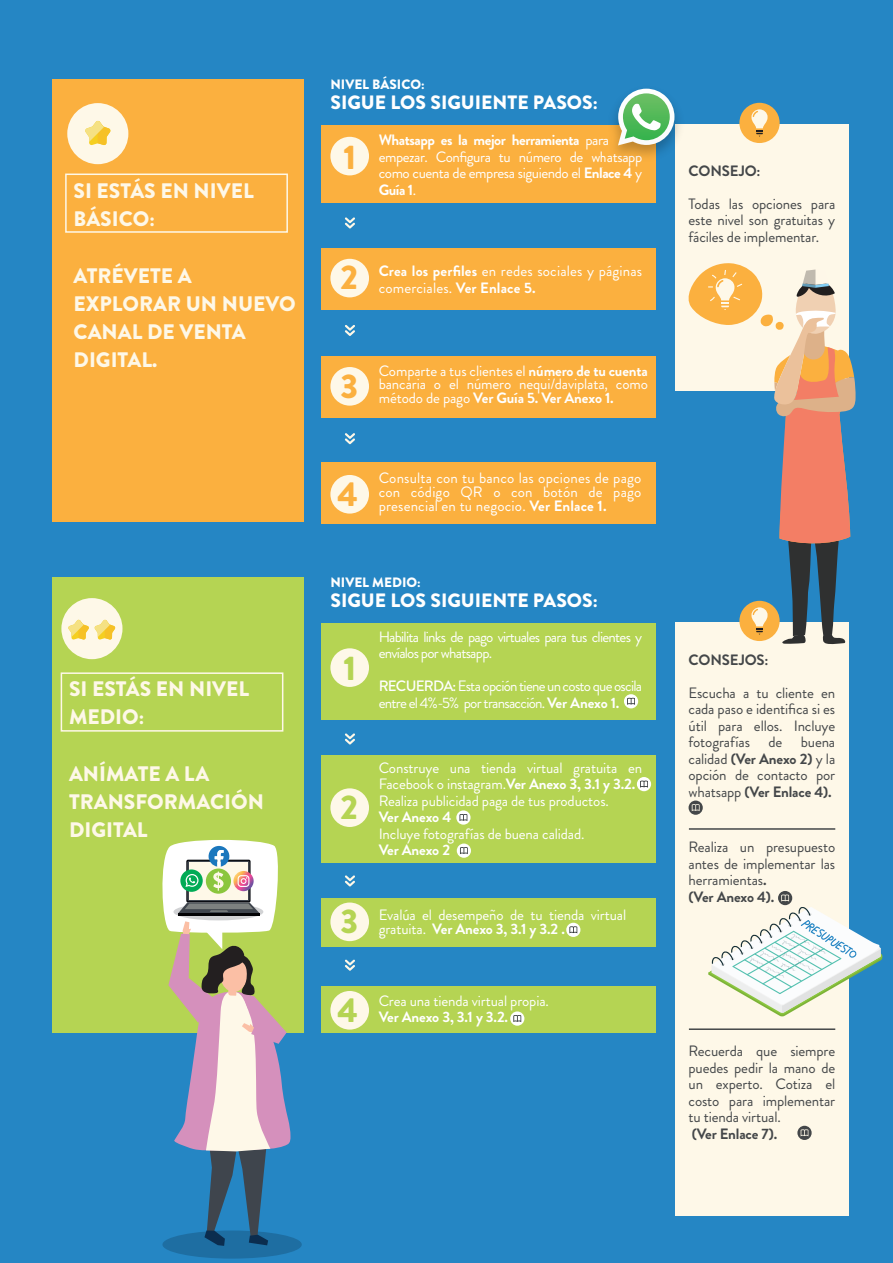
<style>
.page{position:relative;width:893px;height:1263px;background:#2586c4}
.page>*{position:absolute;margin:0;border:0;box-sizing:border-box;transform-origin:0 0}
.t1{font:900 34.2px "Brandon Grotesque";color:#fbb03f}
.t2{font:900 34.2px "Brandon Grotesque";color:#b5d453}
.t3{font:900 21px/28.2px "Brandon Grotesque";color:#fef8e8}
.t4{font:900 19.35px "Brandon Grotesque";color:#fff}
.t5{font:15px/16.5px "Brandon Grotesque";letter-spacing:-.01em;color:#444749;text-align:justify}
.t6{font:15px/16.5px "Brandon Grotesque";letter-spacing:-.01em;color:#fff}
.t7{font:15px/13.5px "Brandon Grotesque";letter-spacing:.01em;color:#fff}
.t8{font:15px/16.5px "Brandon Grotesque";letter-spacing:-.05em;color:#fff}
.t9{font:15px/16.5px "Brandon Grotesque";letter-spacing:-.03em;color:#fff}
.t10{font:700 15px "Brandon Grotesque";letter-spacing:-.01em;color:#fff}
.t11{font:700 15px "Brandon Grotesque";letter-spacing:-.01em;color:#444749}
.t12{font:900 13.5px "Brandon Grotesque";color:#fff}
.s1{font-weight:700}
.s2{font-weight:400}
.s3{font-weight:500}
</style>
<div class="page">
<div style="left:321px;top:126px;width:335px;height:77px;background:#fbb03f"></div>
<div style="left:675px;top:124px;width:174px;height:266px;background:#fef8e8"></div>
<div style="left:53px;top:79px;width:251px;height:442px;background:#fbb03f"></div>
<div style="left:739px;top:103px;width:41px;height:40px;background:#fbb03f;border-radius:50%"></div>
<svg style="left:751px;top:109px;width:17px;height:28px"></svg>
<div style="left:330px;top:137px;width:39px;height:38px;background:#fef8e8;border-radius:50%"></div>
<div style="left:321px;top:248px;width:335px;height:62px;background:#fbb03f"></div>
<div style="left:330px;top:259px;width:39px;height:38px;background:#fef8e8;border-radius:50%"></div>
<div style="left:321px;top:356px;width:335px;height:62px;background:#fbb03f"></div>
<div style="left:330px;top:367px;width:39px;height:39px;background:#fef8e8;border-radius:50%"></div>
<div style="left:321px;top:462px;width:335px;height:62px;background:#fbb03f"></div>
<div style="left:330px;top:475px;width:39px;height:39px;background:#fef8e8;border-radius:50%"></div>
<svg style="left:345px;top:217px;width:10px;height:12px"></svg>
<svg style="left:345px;top:325px;width:10px;height:11px"></svg>
<svg style="left:345px;top:433px;width:10px;height:11px"></svg>
<div style="left:65px;top:174px;width:223px;height:59px;border:2px solid #fef8e8"></div>
<div style="left:675px;top:622px;width:174px;height:593px;background:#fef8e8"></div>
<div style="left:53px;top:577px;width:251px;height:456px;background:#b5d453"></div>
<div style="left:321px;top:755px;width:335px;height:107px;background:#b5d453"></div>
<div style="left:321px;top:624px;width:335px;height:96px;background:#b5d453"></div>
<div style="left:330px;top:788px;width:39px;height:39px;background:#fef8e8;border-radius:50%"></div>
<div style="left:321px;top:898px;width:335px;height:48px;background:#b5d453"></div>
<div style="left:330px;top:902px;width:39px;height:39px;background:#fef8e8;border-radius:50%"></div>
<div style="left:321px;top:986px;width:335px;height:47px;background:#b5d453"></div>
<div style="left:330px;top:991px;width:39px;height:38px;background:#fef8e8;border-radius:50%"></div>
<svg style="left:345px;top:733px;width:10px;height:12px"></svg>
<svg style="left:345px;top:875px;width:10px;height:12px"></svg>
<svg style="left:345px;top:959px;width:10px;height:12px"></svg>
<div style="left:61px;top:672px;width:222px;height:60px;border:2px solid #fef8e8"></div>
<div style="left:330px;top:648px;width:39px;height:39px;background:#fef8e8;border-radius:50%"></div>
<hr style="left:689px;top:828px;width:146px;height:2px;background:#444749">
<hr style="left:689px;top:1028px;width:146px;height:2px;background:#444749">
<div style="left:624px;top:694px;width:14px;height:14px;background:#fff;border-radius:50%"></div>
<svg style="left:627px;top:697px;width:8px;height:8px"></svg>
<div style="left:457px;top:843px;width:14px;height:15px;background:#fff;border-radius:50%"></div>
<svg style="left:460px;top:847px;width:8px;height:7px"></svg>
<div style="left:637px;top:777px;width:14px;height:14px;background:#fff;border-radius:50%"></div>
<svg style="left:640px;top:780px;width:8px;height:8px"></svg>
<svg style="left:456px;top:810px;width:15px;height:15px"></svg>
<svg style="left:459px;top:814px;width:8px;height:7px"></svg>
<svg style="left:566px;top:923px;width:14px;height:14px"></svg>
<svg style="left:569px;top:926px;width:8px;height:7px"></svg>
<svg style="left:510px;top:1011px;width:14px;height:15px"></svg>
<svg style="left:513px;top:1015px;width:8px;height:7px"></svg>
<svg style="left:689px;top:800px;width:14px;height:15px"></svg>
<svg style="left:692px;top:804px;width:8px;height:7px"></svg>
<div style="left:778px;top:891px;width:14px;height:14px;background:#444749;border-radius:50%"></div>
<svg style="left:797px;top:1126px;width:15px;height:14px"></svg>
<svg style="left:801px;top:1129px;width:7px;height:7px"></svg>
<div style="left:67px;top:103px;width:61px;height:61px;background:#fef8e8;border-radius:50%"></div>
<svg style="left:85px;top:121px;width:26px;height:24px"></svg>
<div style="left:61px;top:598px;width:61px;height:61px;background:#fef8e8;border-radius:50%"></div>
<svg style="left:68px;top:620px;width:48px;height:20px"></svg>
<img style="left:603px;top:88px;width:76px;height:69px">
<svg style="left:618px;top:89px;width:56px;height:56px;background:#88c69e"></svg>
<div style="left:162px;top:1230px;width:140px;height:28px;background:#1e6ea2;border-radius:50%"></div>
<svg style="left:162px;top:839px;width:128px;height:407px"></svg>
<svg style="left:708px;top:894px;width:174px;height:122px"></svg>
<svg style="left:684px;top:263px;width:172px;height:382px"></svg>
<h2 class="t3" style="left:74px;top:177px;width:182px">SI ESTÁS EN NIVEL<br>BÁSICO:</h2>
<h2 class="t3" style="left:74px;top:262px;width:224px">ATRÉVETE A<br>EXPLORAR UN NUEVO<br>CANAL DE VENTA<br>DIGITAL.</h2>
<p class="t12" style="left:330px;top:75px;width:96px">NIVEL BÁSICO:</p>
<p class="t4" style="left:330px;top:89px;width:269px">SIGUE LOS SIGUIENTE PASOS:</p>
<h1 class="t1" style="left:343px;top:133px;width:14px">1</h1>
<p class="t9" style="left:379px;top:132px;width:265px"><span class="s1">Whatsapp es la mejor herramienta</span> para empezar. Configura tu número de whatsapp como cuenta de empresa siguiendo el <span class="s1">Enlace 4</span> y<br><span class="s1">Guía 1</span>.</p>
<h1 class="t1" style="left:340px;top:253px;width:19px">2</h1>
<p class="t7" style="left:379px;top:265px;width:265px"><span class="s1">Crea los perfiles</span> en redes sociales y páginas</p>
<p class="t7" style="left:379px;top:281px;width:158px">comerciales. <span class="s1">Ver Enlace 5.</span></p>
<h1 class="t1" style="left:340px;top:362px;width:19px">3</h1>
<p class="t6" style="left:379px;top:364px;width:271px;line-height:13.5px">Comparte a tus clientes el <span class="s1">número de tu cuenta </span>bancaria o el número nequi/daviplata, como</p>
<p class="t10" style="left:379px;top:387px;width:237px"><span class="s2">método de pago</span> Ver Guía 5. Ver Anexo 1.</p>
<h1 class="t1" style="left:337px;top:469px;width:22px">4</h1>
<p class="t7" style="left:379px;top:472px;width:264px">Consulta con tu banco las opciones de pago con código QR o con botón de pago</p>
<p class="t7" style="left:379px;top:499px;width:229px">presencial en tu negocio. <span class="s1">Ver Enlace 1.</span></p>
<p class="t12" style="left:330px;top:573px;width:92px">NIVEL MEDIO:</p>
<p class="t4" style="left:330px;top:587px;width:269px">SIGUE LOS SIGUIENTE PASOS:</p>
<p class="t8" style="left:379px;top:629px;width:265px">Habilita links de pago virtuales para tus clientes y envíalos por whatsapp.</p>
<p class="t8" style="left:379px;top:678px;width:265px"><span class="s3">RECUERDA:</span> Esta opción tiene un costo que oscila entre el 4%-5% por transacción. <span class="s1">Ver Anexo 1.</span></p>
<h1 class="t2" style="left:343px;top:644px;width:14px">1</h1>
<h2 class="t3" style="left:69px;top:675px;width:182px">SI ESTÁS EN NIVEL<br>MEDIO:</h2>
<h2 class="t3" style="left:69px;top:759px;width:196px">ANÍMATE A LA<br>TRANSFORMACIÓN<br>DIGITAL</h2>
<p class="t6" style="left:379px;top:760px;width:265px">Construye una tienda virtual gratuita en<br>Facebook o instagram.<span class="s1">Ver Anexo 3, 3.1 y 3.2.<br></span>Realiza publicidad paga de tus productos.</p>
<h1 class="t2" style="left:340px;top:783px;width:19px">2</h1>
<p class="t10" style="left:379px;top:807px;width:74px">Ver Anexo 4</p>
<p class="t6" style="left:379px;top:826px;width:207px">Incluye fotografías de buena calidad.</p>
<p class="t10" style="left:379px;top:840px;width:73px">Ver Anexo 2</p>
<h1 class="t2" style="left:340px;top:897px;width:19px">3</h1>
<p class="t6" style="left:379px;top:907px;width:249px">Evalúa el desempeño de tu tienda virtual</p>
<p class="t10" style="left:379px;top:918px;width:188px"><span class="s2">gratuita.</span> Ver Anexo 3, 3.1 y 3.2 .</p>
<h1 class="t2" style="left:337px;top:985px;width:22px">4</h1>
<p class="t6" style="left:379px;top:992px;width:172px">Crea una tienda virtual propia.</p>
<p class="t10" style="left:379px;top:1006px;width:131px">Ver Anexo 3, 3.1 y 3.2.</p>
<p class="t11" style="left:689px;top:160px;width:74px">CONSEJO:</p>
<p class="t5" style="left:689px;top:196px;width:148px">Todas las opciones para este nivel son gratuitas y fáciles de implementar.</p>
<p class="t11" style="left:689px;top:649px;width:82px">CONSEJOS:</p>
<p class="t5" style="left:689px;top:684px;width:148px">Escucha a tu cliente en cada paso e identifica si es útil para ellos. Incluye fotografías de buena calidad <span class="s1">(Ver Anexo 2)</span> y la opción de contacto por whatsapp <span class="s1">(Ver Enlace 4).</span></p>
<p class="t5" style="left:689px;top:839px;width:148px;text-align:left">Realiza un presupuesto antes de implementar las herramientas<span class="s1">.<br>(Ver Anexo 4).</span></p>
<p class="t5" style="left:689px;top:1043px;width:148px">Recuerda que siempre puedes pedir la mano de un experto. Cotiza el costo para implementar tu tienda virtual.</p>
<p class="t11" style="left:692px;top:1123px;width:87px">(Ver Enlace 7).</p>
</div>
